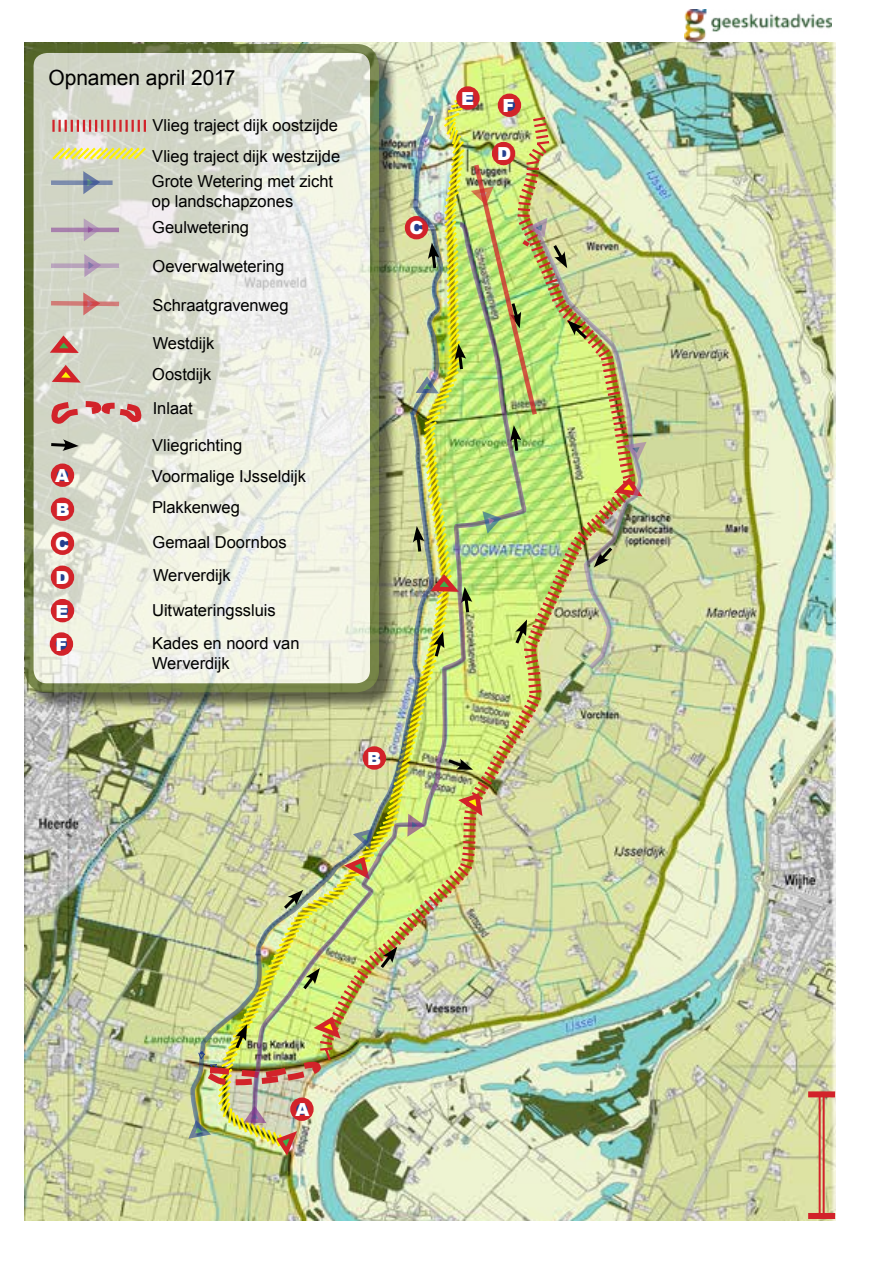
<style>
.page{position:relative;width:893px;height:1263px;background:#fff}
.page>*{position:absolute;margin:0;border:0;box-sizing:border-box;transform-origin:0 0}
.t1{font:21px "Arial";letter-spacing:-.005em;color:#000}
.t2{font:900 18px/34.2px "Arial";color:#fff}
.t3{font:16.5px/19.8px "Arial";color:#000}
</style>
<div class="page">
<img style="left:24px;top:43px;width:811px;height:1177px">
<hr style="left:823px;top:1094px;width:2px;height:122px;background:#d2232a">
<hr style="left:819px;top:1094px;width:2px;height:122px;background:#d2232a">
<div style="left:808px;top:1091px;width:27px;height:6px;background:#d2232a"></div>
<div style="left:808px;top:1213px;width:27px;height:6px;background:#d2232a"></div>
<img style="left:472px;top:115px;width:165px;height:948px">
<img style="left:216px;top:95px;width:256px;height:1056px">
<div style="left:27px;top:47px;width:371px;height:664px;background:#000;opacity:.75"></div>
<svg style="left:29px;top:48px;width:345px;height:640px;background:#e0e3d7"></svg>
<div style="left:25px;top:44px;width:354px;height:648px;border:9px solid #546628;border-radius:18px"></div>
<svg style="left:52px;top:120px;width:94px;height:12px"></svg>
<svg style="left:48px;top:439px;width:31px;height:12px"></svg>
<svg style="left:47px;top:396px;width:99px;height:35px;background:#d3afa8"></svg>
<svg style="left:45px;top:333px;width:39px;height:22px"></svg>
<svg style="left:47px;top:362px;width:39px;height:23px"></svg>
<div style="left:53px;top:635px;width:17px;height:18px;background:#25408f;border-radius:50%"></div>
<div style="left:50px;top:632px;width:23px;height:24px;border:6px solid #d2232a;border-radius:50%"></div>
<div style="left:501px;top:97px;width:17px;height:17px;background:#25408f;border-radius:50%"></div>
<div style="left:498px;top:94px;width:23px;height:23px;border:6px solid #d2232a;border-radius:50%"></div>
<hr style="left:51px;top:228px;width:68px;height:4px;background:#a77fab">
<div style="left:54px;top:534px;width:17px;height:18px;background:#25408f;border-radius:50%"></div>
<div style="left:51px;top:531px;width:23px;height:24px;border:6px solid #d2232a;border-radius:50%"></div>
<div style="left:54px;top:466px;width:17px;height:18px;background:#25408f;border-radius:50%"></div>
<div style="left:51px;top:463px;width:23px;height:24px;border:6px solid #d2232a;border-radius:50%"></div>
<div style="left:54px;top:500px;width:17px;height:18px;background:#25408f;border-radius:50%"></div>
<div style="left:51px;top:497px;width:23px;height:24px;border:6px solid #d2232a;border-radius:50%"></div>
<div style="left:54px;top:569px;width:17px;height:17px;background:#25408f;border-radius:50%"></div>
<div style="left:51px;top:566px;width:23px;height:23px;border:6px solid #d2232a;border-radius:50%"></div>
<div style="left:459px;top:89px;width:18px;height:18px;background:#25408f;border-radius:50%"></div>
<div style="left:456px;top:86px;width:24px;height:24px;border:6px solid #d2232a;border-radius:50%"></div>
<div style="left:54px;top:602px;width:17px;height:17px;background:#25408f;border-radius:50%"></div>
<div style="left:51px;top:599px;width:23px;height:23px;border:6px solid #d2232a;border-radius:50%"></div>
<img style="left:188px;top:783px;width:208px;height:350px">
<img style="left:685px;top:10px;width:146px;height:32px">
<img style="left:198px;top:1014px;width:49px;height:75px">
<svg style="left:185px;top:1118px;width:30px;height:23px"></svg>
<svg style="left:50px;top:145px;width:98px;height:53px;background:#d5d7b5"></svg>
<img style="left:240px;top:1104px;width:61px;height:56px">
<img style="left:247px;top:222px;width:283px;height:905px">
<svg style="left:82px;top:215px;width:21px;height:66px"></svg>
<img style="left:390px;top:116px;width:260px;height:725px">
<svg style="left:51px;top:263px;width:68px;height:5px"></svg>
<svg style="left:51px;top:180px;width:62px;height:5px"></svg>
<svg style="left:46px;top:289px;width:78px;height:31px;background:#d1c3b7"></svg>
<p class="t1" style="left:48px;top:63px;width:189px">Opnamen april 2017</p>
<p class="t3" style="left:152px;top:109px;width:189px;line-height:31.5px">Vlieg traject dijk oostzijde<br>Vlieg traject dijk westzijde</p>
<p class="t3" style="left:152px;top:172px;width:183px">Grote Wetering met zicht op landschapzones</p>
<p class="t3" style="left:152px;top:218px;width:98px">Geulwetering</p>
<p class="t3" style="left:153px;top:257px;width:133px">Oeverwalwetering</p>
<p class="t3" style="left:152px;top:295px;width:138px">Schraatgravenweg</p>
<p class="t3" style="left:153px;top:334px;width:63px">Westdijk</p>
<p class="t3" style="left:152px;top:365px;width:61px">Oostdijk</p>
<p class="t3" style="left:153px;top:399px;width:41px">Inlaat</p>
<p class="t3" style="left:152px;top:435px;width:92px">Vliegrichting</p>
<p class="t2" style="left:55px;top:457px;width:16px">A<br>B</p>
<p class="t3" style="left:152px;top:466px;width:156px">Voormalige IJsseldijk</p>
<p class="t3" style="left:152px;top:497px;width:89px">Plakkenweg</p>
<p class="t2" style="left:55px;top:526px;width:16px">C</p>
<p class="t3" style="left:152px;top:532px;width:136px">Gemaal Doornbos</p>
<p class="t2" style="left:55px;top:560px;width:16px">D</p>
<p class="t3" style="left:153px;top:566px;width:79px">Werverdijk</p>
<p class="t2" style="left:55px;top:593px;width:14px">E</p>
<p class="t3" style="left:152px;top:600px;width:125px">Uitwateringssluis</p>
<p class="t2" style="left:55px;top:627px;width:14px">F</p>
<p class="t3" style="left:152px;top:634px;width:149px">Kades en noord van<br>Werverdijk</p>
<p class="t2" style="left:409px;top:210px;width:16px">C</p>
<p class="t2" style="left:367px;top:740px;width:16px">B</p>
<p class="t2" style="left:461px;top:80px;width:14px">E</p>
<p class="t2" style="left:502px;top:88px;width:14px">F</p>
<p class="t2" style="left:497px;top:136px;width:16px">D</p>
<p class="t2" style="left:296px;top:1091px;width:16px">A</p>
</div>
